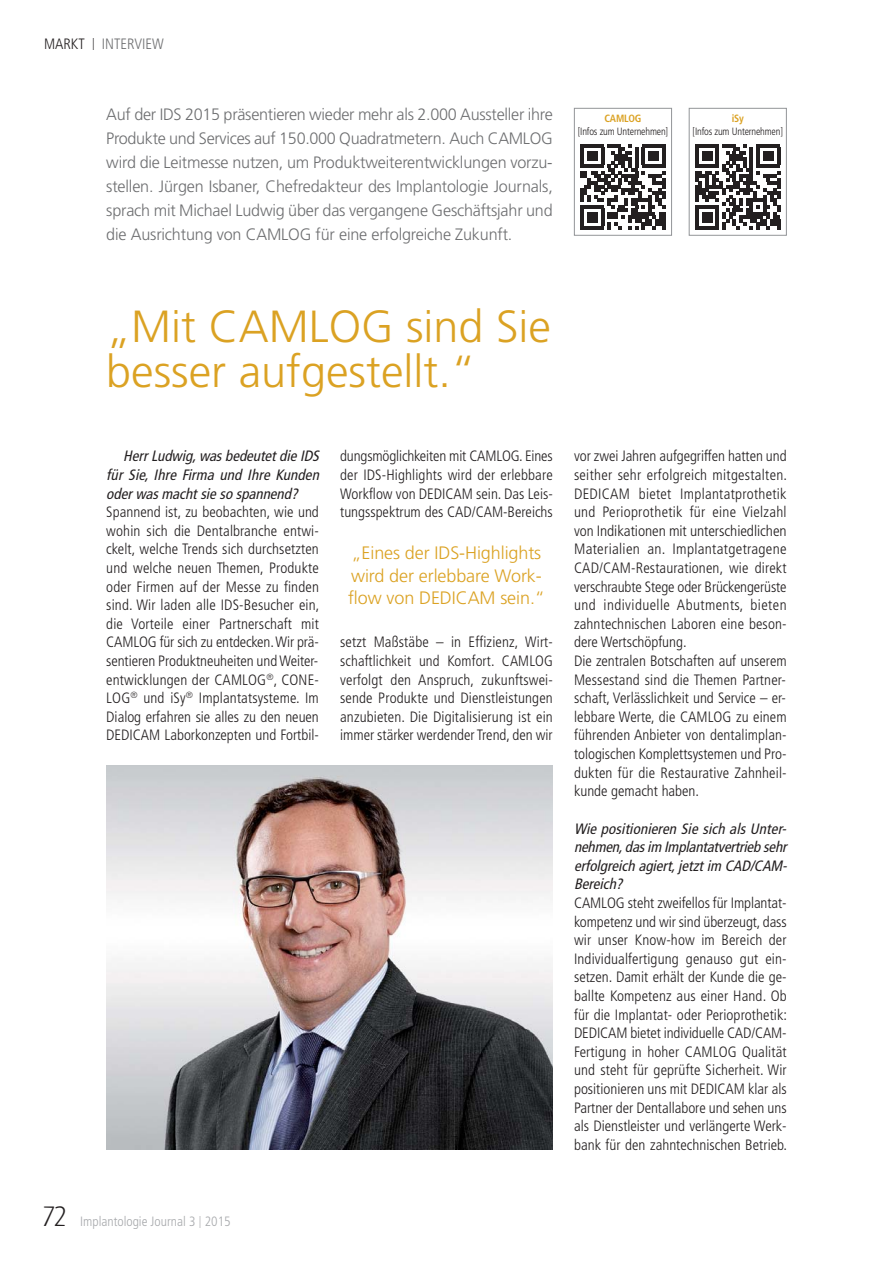
<style>
.page{position:relative;width:893px;height:1263px;background:#fff}
.page>*{position:absolute;margin:0;border:0;box-sizing:border-box;transform-origin:0 0}
.t1{font:300 45px/45px "Frutiger CE";color:#dba223}
.t2{font:300 18px/22.5px "Frutiger CE";letter-spacing:-.005em;color:#dba223}
.t3{font:300 16.5px/24px "Frutiger";letter-spacing:-.01em;color:#6d6e70;text-align:justify}
.t4{font:300 condensed 15px/18.6px "Frutiger";color:#231f20;text-align:justify}
.t5{font:italic condensed 15px/18.6px "Frutiger";color:#231f20;text-align:justify}
.t6{font:300 condensed 15px "Frutiger";color:#6d6e70}
.t7{font:300 condensed 13.5px "Frutiger";color:#a7a9ac}
.t8{font:300 condensed 10.5px "Frutiger";letter-spacing:-.015em;color:#231f20}
.t9{font:700 condensed 10.5px "Frutiger";letter-spacing:-.02em;color:#dba223}
.s1{color:#231f20}
.s2{font-size:12px;color:#231f20}
.s3{font-family:"Glasgow";font-weight:200;font-stretch:normal;font-size:27px;color:#231f20}
.s4{font-size:12px}
</style>
<div class="page">
<img style="left:106px;top:765px;width:447px;height:385px">
<div style="left:574px;top:108px;width:98px;height:128px;border:1px solid #939598"></div>
<svg style="left:580px;top:144px;width:85px;height:85px"></svg>
<div style="left:689px;top:108px;width:98px;height:128px;border:1px solid #939598"></div>
<svg style="left:695px;top:144px;width:85px;height:85px"></svg>
<p class="t6" style="left:44px;top:38px;width:121px"><span class="s1">MARKT</span> <span class="s2">|</span> INTERVIEW</p>
<p class="t3" style="left:106px;top:104px;width:448px">Auf der IDS 2015 präsentieren wieder mehr als 2.000 Aussteller ihre Produkte und Services auf 150.000 Quadratmetern. Auch CAMLOG wird die Leitmesse nutzen, um Produktweiterentwicklungen vorzu&shy;stellen. Jürgen Isbaner, Chefredakteur des Implantologie Journals, sprach mit Michael Ludwig über das vergangene Geschäftsjahr und die Ausrichtung von CAMLOG für eine erfolgreiche Zukunft.</p>
<p class="t9" style="left:604px;top:114px;width:38px">CAMLOG</p>
<p class="t8" style="left:578px;top:127px;width:92px">[Infos zum Unternehmen]</p>
<p class="t9" style="left:732px;top:114px;width:14px">iSy</p>
<p class="t8" style="left:693px;top:127px;width:92px">[Infos zum Unternehmen]</p>
<h1 class="t1" style="left:106px;top:307px;width:446px">„Mit CAMLOG sind Sie besser aufgestellt.“</h1>
<p class="t5" style="left:106px;top:448px;width:217px;text-indent:17px">HerrLudwig,wasbedeutetdie IDS für Sie, Ihre Firma und Ihre Kunden oderwasmachtsie so spannend?</p>
<p class="t4" style="left:106px;top:504px;width:215px">Spannend ist, zu beobachten, wie und wohin sich die Dentalbranche entwi&shy;ckelt, welche Trends sich durchsetzten und welche neuen Themen, Produkte oder Firmen auf der Messe zu finden sind. Wir laden alle IDS-Besucher ein, die Vorteile einer Partnerschaft mit CAMLOG für sich zu entdecken. Wir prä&shy;sentieren Produktneuheiten und Weiter&shy;entwicklungen der CAMLOG<sup>®</sup>, CONE-LOG<sup>®</sup> und iSy<sup>®</sup> Implantatsysteme. Im Dialog erfahren sie alles zu den neuen DEDICAM Laborkonzepten und Fortbil-</p>
<p class="t4" style="left:340px;top:448px;width:214px">dungsmöglichkeiten mit CAMLOG. Eines der IDS-Highlights wird der erlebbare Workflow von DEDICAM sein. Das Leis&shy;tungsspektrum des CAD/CAM- Bereichs</p>
<p class="t2" style="left:348px;top:543px;width:198px">„Eines der IDS-Highlights wird der erlebbare Work&shy;flow von DEDICAM sein.“</p>
<p class="t4" style="left:340px;top:634px;width:214px">setzt Maßstäbe – in Effizienz, Wirt&shy;schaftlichkeit und Komfort. CAMLOG verfolgt den Anspruch, zukunftswei&shy;sende Produkte und Dienstleistungen anzubieten. Die Digitalisierung ist ein immer stärker werdender Trend, den wir</p>
<p class="t4" style="left:574px;top:448px;width:215px;text-align:left">vor zwei Jahren aufgegriffen hatten und seither sehr erfolgreich mitgestalten.<br>DEDICAM bietet Implantatprothetik und Perioprothetik für eine Vielzahl von Indikationen mit unterschiedlichen Materialien an. Implantatgetragene CAD/CAM-Restaurationen, wie direkt verschraubte Stege oder Brückengerüste und individuelle Abutments, bieten zahntechnischen Laboren eine beson&shy;dere Wertschöpfung.<br>Die zentralen Botschaften auf unserem Messestand sind die Themen Partner&shy;schaft, Verlässlichkeit und Service – er&shy;lebbare Werte, die CAMLOG zu einem führenden Anbieter von dentalimplan&shy;tologischen Komplettsystemen und Pro&shy;dukten für die Restaurative Zahnheil&shy;kunde gemacht haben.</p>
<p class="t5" style="left:574px;top:820px;width:217px">Wie positionieren Sie sich als Unter&shy;nehmen,dasim Implantatvertrieb sehr erfolgreich agiert,jetztim CAD/CAM-Bereich?</p>
<p class="t4" style="left:574px;top:895px;width:215px">CAMLOG steht zweifellos für Implantat&shy;kompetenz und wir sind überzeugt, dass wir unser Know-how im Bereich der Individualfertigung genauso gut ein - setzen. Damit erhält der Kunde die ge&shy;ballte Kompetenz aus einer Hand. Ob für die Implantat- oder Perioprothetik:<br>DEDICAM bietet individuelle CAD/CAM-Fertigung in hoher CAMLOG Qualität und steht für geprüfte Sicherheit. Wir positionieren uns mit DEDICAM klar als Partner der Dentallabore und sehen uns als Dienstleister und verlängerte Werk&shy;bank für den zahntechnischen Betrieb.</p>
<p class="t7" style="left:43px;top:1216px;width:190px"><span class="s3">72</span> Implantologie Journal 3 <span class="s4">|</span> 2015</p>
</div>
